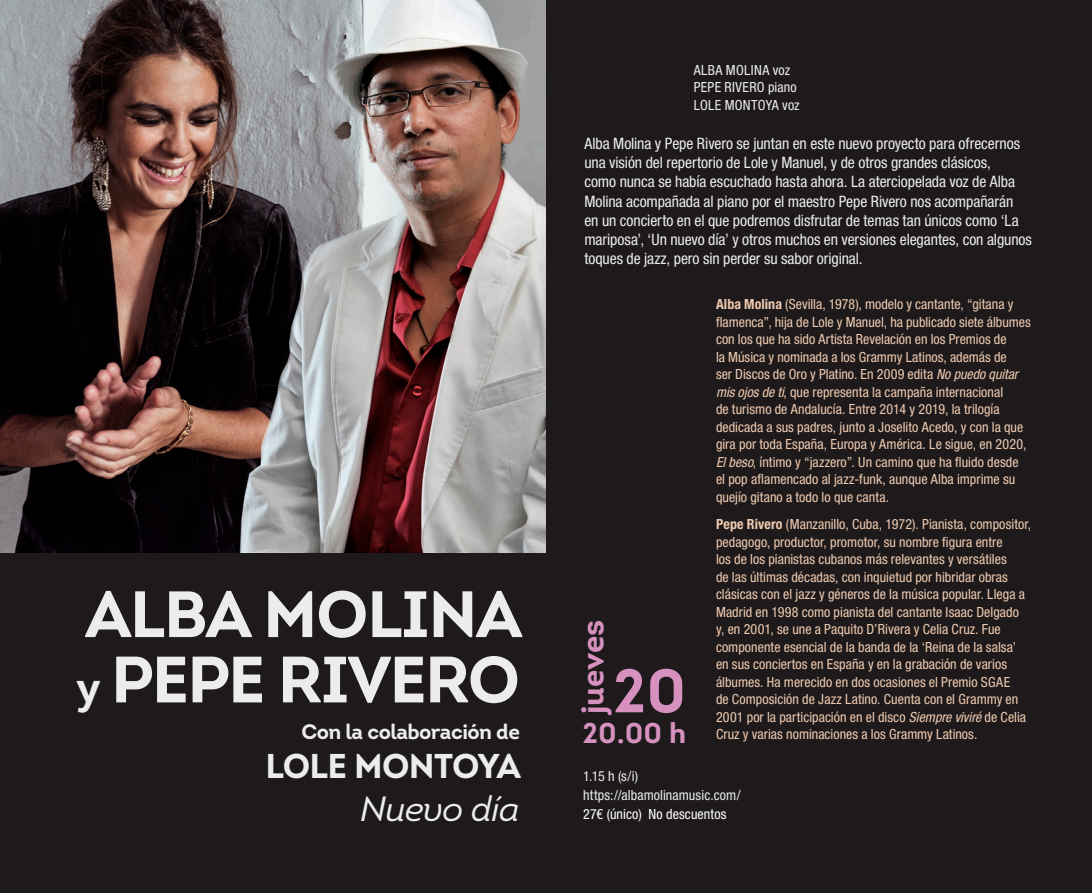
<style>
.page{position:relative;width:1092px;height:893px;background:#fff}
.page>*{position:absolute;margin:0;border:0;box-sizing:border-box;transform-origin:0 0}
.t1{font:700 65.27px/65.3px "Intro";letter-spacing:-.03em;color:#ebeceb}
.t2{font:700 61.25px "Intro";color:#d791bf}
.t3{font:italic 35px "Intro";letter-spacing:-.02em;color:#ebeceb}
.t4{font:700 34.48px "Intro";letter-spacing:-.02em;color:#ebeceb}
.t5{font:700 31.5px "Intro";color:#d791bf}
.t6{font:700 28.53px "Intro";color:#d791bf}
.t7{font:700 21px "Intro";letter-spacing:-.025em;color:#ebeceb}
.t8{font:condensed 15.75px/19.2px "Helvetica Neue LT Std";letter-spacing:-.005em;color:#ebeceb}
.t9{font:condensed 14px/17.5px "Helvetica Neue LT Std";letter-spacing:.005em;color:#efcab0}
.t10{font:condensed 14px "Helvetica Neue LT Std";letter-spacing:.01em;color:#ebeceb}
.t11{font:condensed 14px "Helvetica Neue LT Std";letter-spacing:.01em;color:#fff}
.t12{font:condensed 14px "Helvetica Neue LT Std";letter-spacing:.03em;color:#ebeceb}
.s1{font-size:43.75px}
.s2{font-weight:700}
.s3{font-style:italic}
</style>
<div class="page">
<div style="left:0;top:0;width:1091px;height:893px;background:#1e1a1b"></div>
<img style="left:0;top:0;width:546px;height:553px">
<p class="t1" style="left:77px;top:581px;width:447px">ALBA MOLINA <span class="s1">y</span> PEPE RIVERO</p>
<p class="t7" style="left:301px;top:718px;width:220px">Con la colaboración de</p>
<p class="t4" style="left:265px;top:744px;width:257px">LOLE MONTOYA</p>
<p class="t3" style="left:360px;top:787px;width:161px">Nuevo día</p>
<p class="t12" style="left:693px;top:62px;width:98px">ALBA MOLINA voz</p>
<p class="t10" style="left:693px;top:79px;width:105px">PEPE RIVERO piano</p>
<p class="t10" style="left:693px;top:97px;width:107px">LOLE MONTOYA voz</p>
<p class="t8" style="left:584px;top:134px;width:449px">Alba Molina y Pepe Rivero se juntan en este nuevo proyecto para ofrecernos una visión del repertorio de Lole y Manuel, y de otros grandes clásicos,<br>como nunca se había escuchado hasta ahora. La aterciopelada voz de Alba Molina acompañada al piano por el maestro Pepe Rivero nos acompañarán<br>en un concierto en el que podremos disfrutar de temas tan únicos como ‘La mariposa’, ‘Un nuevo día’ y otros muchos en versiones elegantes, con algunos toques de jazz, pero sin perder su sabor original.</p>
<p class="t5" style="left:572px;top:714px;width:96px;rotate:-90deg">jueves</p>
<p class="t2" style="left:613px;top:652px;width:75px">20</p>
<p class="t6" style="left:582px;top:715px;width:105px">20.00 h</p>
<p class="t9" style="left:716px;top:296px;width:316px"><span class="s2">Alba Molina</span> (Sevilla, 1978), modelo y cantante, “gitana y flamenca”, hija de Lole y Manuel, ha publicado siete álbumes con los que ha sido Artista Revelación en los Premios de<br>la Música y nominada a los Grammy Latinos, además de<br>ser Discos de Oro y Platino. En 2009 edita <span class="s3">No puedo quitar mis ojos de ti</span>, que representa la campaña internacional<br>de turismo de Andalucía. Entre 2014 y 2019, la trilogía dedicada a sus padres, junto a Joselito Acedo, y con la que gira por toda España, Europa y América. Le sigue, en 2020, <span class="s3">El beso</span>, íntimo y “jazzero”. Un camino que ha fluido desde el pop aflamencado al jazz-funk, aunque Alba imprime su quejío gitano a todo lo que canta.</p>
<p class="t9" style="left:716px;top:515px;width:317px"><span class="s2">Pepe Rivero</span> (Manzanillo, Cuba, 1972). Pianista, compositor, pedagogo, productor, promotor, su nombre figura entre<br>los de los pianistas cubanos más relevantes y versátiles<br>de las últimas décadas, con inquietud por hibridar obras clásicas con el jazz y géneros de la música popular. Llega a Madrid en 1998 como pianista del cantante Isaac Delgado<br>y, en 2001, se une a Paquito D’Rivera y Celia Cruz. Fue componente esencial de la banda de la ‘Reina de la salsa’ en sus conciertos en España y en la grabación de varios álbumes. Ha merecido en dos ocasiones el Premio SGAE<br>de Composición de Jazz Latino. Cuenta con el Grammy en 2001 por la participación en el disco <span class="s3">Siempre viviré</span> de Celia Cruz y varias nominaciones a los Grammy Latinos.</p>
<p class="t10" style="left:583px;top:768px;width:57px">1.15 h (s/i)</p>
<p class="t10" style="left:583px;top:787px;width:159px">https://albamolinamusic.com/</p>
<p class="t11" style="left:583px;top:806px;width:145px">27€ (único) No descuentos</p>
</div>
